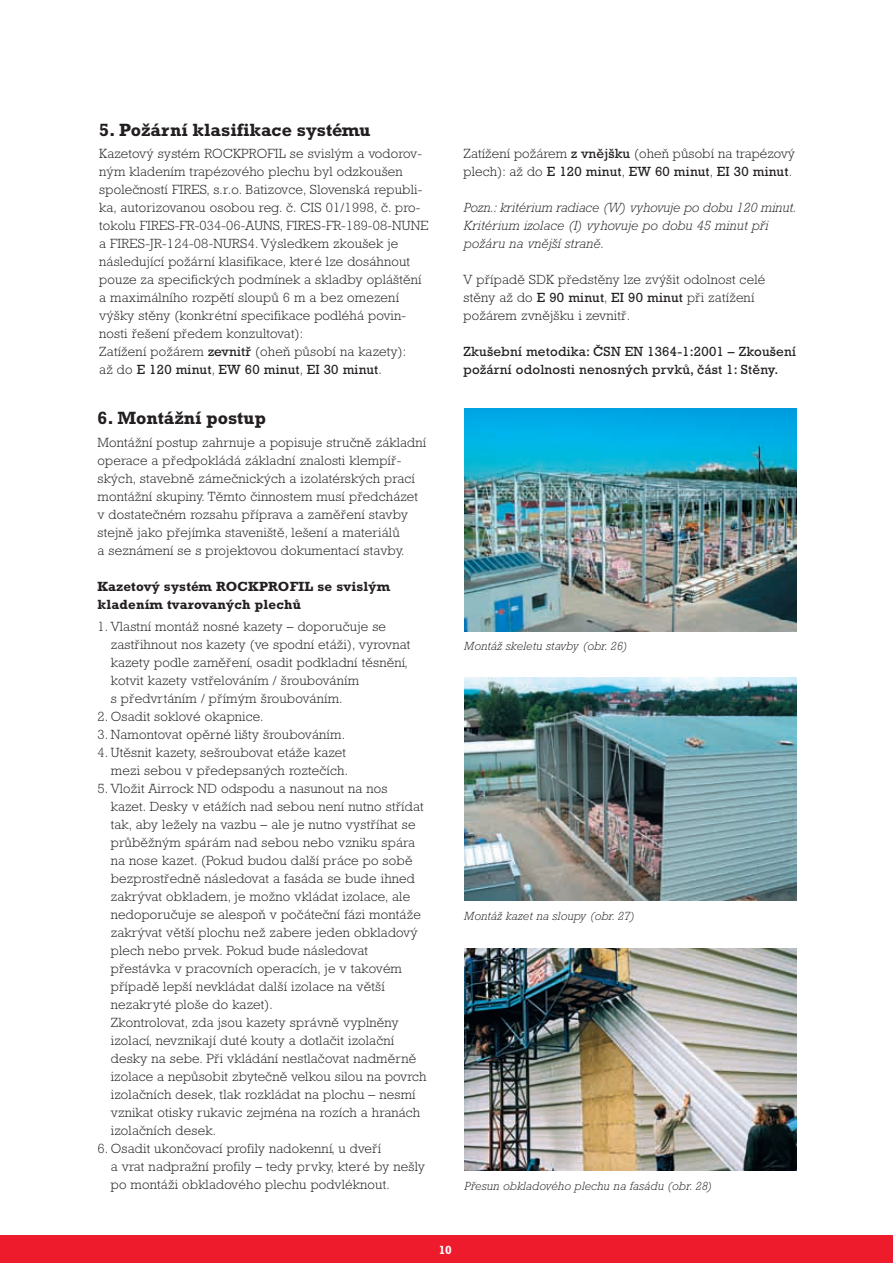
<style>
.page{position:relative;width:893px;height:1263px;background:#fff}
.page>*{position:absolute;margin:0;border:0;box-sizing:border-box;transform-origin:0 0}
.t1{font:700 18px "Rockwell CE";color:#231f20}
.t2{font:300 13.5px/18px "Rockwell CE";letter-spacing:.015em;color:#231f20}
.t3{font:italic 300 13.5px/18px "Rockwell CE";letter-spacing:.015em;color:#231f20}
.t4{font:13.5px/18px "Rockwell CE";letter-spacing:.015em;color:#231f20}
.t5{font:700 13.5px/18px "Rockwell CE";letter-spacing:.015em;color:#231f20}
.t6{font:italic 300 12px "Rockwell CE";letter-spacing:.015em;color:#231f20}
.t7{font:700 12px "Rockwell CE";color:#fff}
.s1{font-weight:400}
</style>
<div class="page">
<img style="left:464px;top:948px;width:332px;height:222px">
<img style="left:464px;top:409px;width:332px;height:222px">
<img style="left:464px;top:678px;width:332px;height:222px">
<div style="left:0;top:1235px;width:893px;height:28px;background:#ee1b2d"></div>
<h1 class="t1" style="left:99px;top:119px;width:273px">5. Požární klasifikace systému</h1>
<p class="t2" style="left:99px;top:144px;width:331px">Kazetový systém ROCKPROFIL se svislým a vodorov&shy;ným kladením trapézového plechu byl odzkoušen společností FIRES, s.r.o. Batizovce, Slovenská republi&shy;ka, autorizovanou osobou reg. č. CIS 01/1998, č. pro&shy;tokolu FIRES-FR-034-06-AUNS, FIRES-FR-189-08-NUNE a FIRES-JR-124-08-NURS4. Výsledkem zkoušek je následující požární klasifikace, které lze dosáhnout pouze za specifických podmínek a skladby opláštění a maximálního rozpětí sloupů 6 m a bez omezení výšky stěny (konkrétní specifikace podléhá povin&shy;nosti řešení předem konzultovat):<br>Zatížení požárem <span class="s1">zevnitř</span> (oheň působí na kazety):<br>až do <span class="s1">E 120 minut</span>, <span class="s1">EW 60 minut</span>, <span class="s1">EI 30 minut</span>.</p>
<p class="t2" style="left:463px;top:144px;width:333px">Zatížení požárem <span class="s1">z vnějšku</span> (oheň působí na trapézový plech): až do <span class="s1">E 120 minut</span>, <span class="s1">EW 60 minut</span>, <span class="s1">EI 30 minut</span>.</p>
<p class="t3" style="left:463px;top:198px;width:334px">Pozn.: kritérium radiace (W) vyhovuje po dobu 120 minut.<br>Kritérium izolace (I) vyhovuje po dobu 45 minut při požáru na vnější straně.</p>
<p class="t2" style="left:463px;top:270px;width:303px">V případě SDK předstěny lze zvýšit odolnost celé stěny až do <span class="s1">E 90 minut</span>, <span class="s1">EI 90 minut</span> při zatížení požárem zvnějšku i zevnitř.</p>
<p class="t4" style="left:463px;top:342px;width:334px">Zkušební metodika: ČSN EN 1364-1:2001 – Zkoušení požární odolnosti nenosných prvků, část 1: Stěny.</p>
<h1 class="t1" style="left:97px;top:408px;width:170px">6. Montážní postup</h1>
<p class="t2" style="left:97px;top:433px;width:330px">Montážní postup zahrnuje a popisuje stručně základní operace a předpokládá základní znalosti klempíř&shy;ských, stavebně zámečnických a izolatérských prací montážní skupiny. Těmto činnostem musí předcházet v dostatečném rozsahu příprava a zaměření stavby stejně jako přejímka staveniště, lešení a materiálů<br>a seznámení se s projektovou dokumentací stavby.</p>
<p class="t5" style="left:97px;top:577px;width:294px">Kazetový systém ROCKPROFIL se svislým kladením tvarovaných plechů</p>
<p class="t2" style="left:111px;top:618px;width:301px;text-indent:-13px">1. Vlastní montáž nosné kazety – doporučuje se zastřihnout nos kazety (ve spodní etáži), vyrovnat kazety podle zaměření, osadit podkladní těsnění, kotvit kazety vstřelováním / šroubováním<br>s předvrtáním / přímým šroubováním.</p>
<p class="t2" style="left:97px;top:708px;width:168px">2. Osadit soklové okapnice.</p>
<p class="t2" style="left:97px;top:726px;width:249px">3. Namontovat opěrné lišty šroubováním.</p>
<p class="t2" style="left:97px;top:744px;width:252px;text-align:right">4. Utěsnit kazety, sešroubovat etáže kazet mezi sebou v předepsaných roztečích.</p>
<p class="t2" style="left:111px;top:780px;width:317px;text-indent:-13px">5. Vložit Airrock ND odspodu a nasunout na nos kazet. Desky v etážích nad sebou není nutno střídat tak, aby ležely na vazbu – ale je nutno vystříhat se průběžným spárám nad sebou nebo vzniku spára na nose kazet. (Pokud budou další práce po sobě bezprostředně následovat a fasáda se bude ihned zakrývat obkladem, je možno vkládat izolace, ale nedoporučuje se alespoň v počáteční fázi montáže zakrývat větší plochu než zabere jeden obkladový plech nebo prvek. Pokud bude následovat přestávka v pracovních operacích, je v takovém případě lepší nevkládat další izolace na větší nezakryté ploše do kazet).<br>Zkontrolovat, zda jsou kazety správně vyplněny izolací, nevznikají duté kouty a dotlačit izolační desky na sebe. Při vkládání nestlačovat nadměrně izolace a nepůsobit zbytečně velkou silou na povrch izolačních desek, tlak rozkládat na plochu – nesmí vznikat otisky rukavic zejména na rozích a hranách izolačních desek.</p>
<p class="t2" style="left:111px;top:1139px;width:316px;text-indent:-13px">6. Osadit ukončovací profily nadokenní, u dveří<br>a vrat nadpražní profily – tedy prvky, které by nešly po montáži obkladového plechu podvléknout.</p>
<p class="t6" style="left:464px;top:639px;width:165px">Montáž skeletu stavby (obr. 26)</p>
<p class="t6" style="left:464px;top:908px;width:172px">Montáž kazet na sloupy (obr. 27)</p>
<p class="t6" style="left:464px;top:1179px;width:250px">Přesun obkladového plechu na fasádu (obr. 28)</p>
<p class="t7" style="left:439px;top:1243px;width:15px">10</p>
</div>
